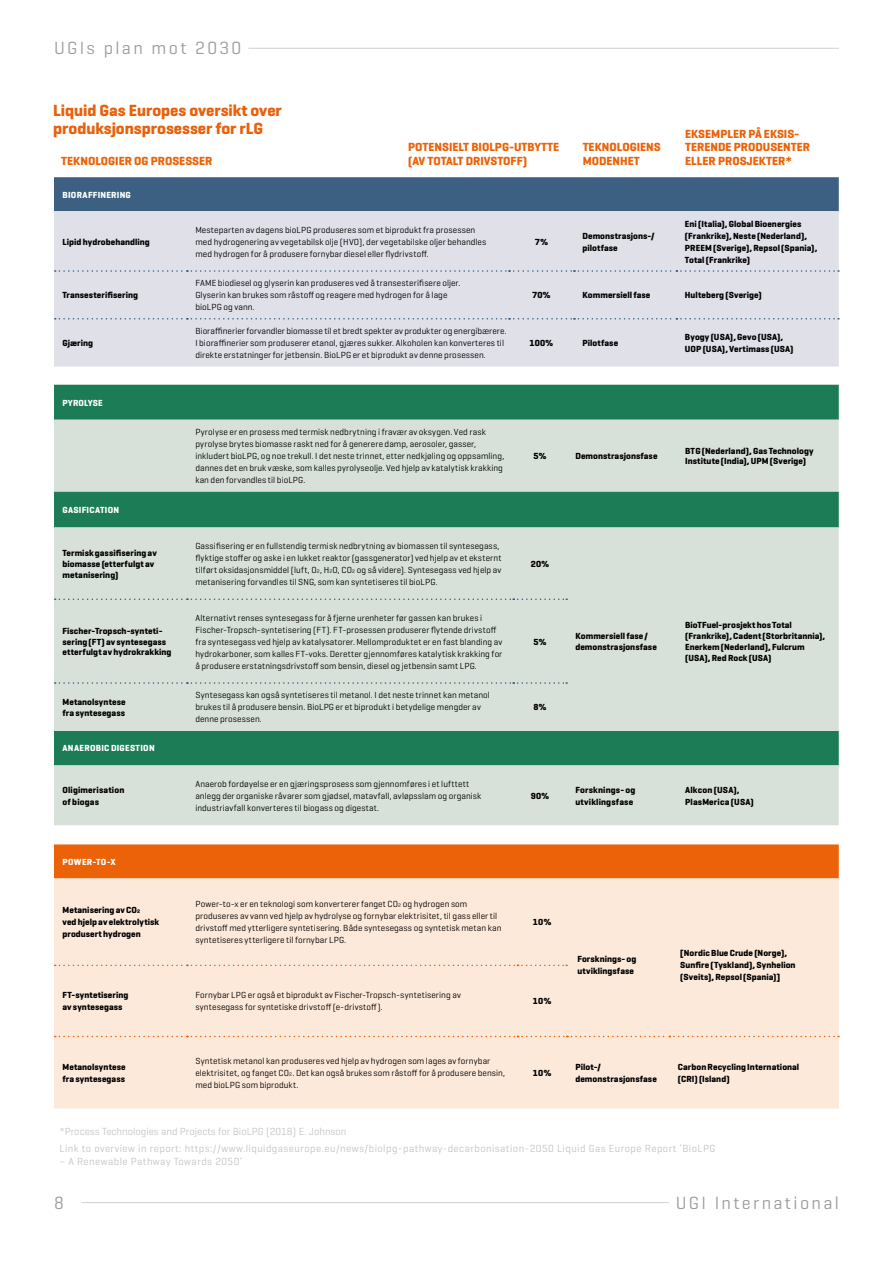
<style>
.page{position:relative;width:893px;height:1263px;background:#fff}
.page>*{position:absolute;margin:0;border:0;box-sizing:border-box;transform-origin:0 0}
.t1{font:18px "Geogrotesque";letter-spacing:.13em;color:#9d9d9c}
.t2{font:700 16.5px/18px "Geogrotesque";color:#e8610c}
.t3{font:700 12px/13.5px "Geogrotesque";color:#eb6209}
.t4{font:10.5px "Geogrotesque";letter-spacing:.04em;color:#c5c5c5}
.t5{font:10.5px "Geogrotesque";color:#c6c6c6}
.t6{font:9px/12px "Geogrotesque";letter-spacing:.01em;color:#000}
.t7{font:700 9px/12px "Geogrotesque";letter-spacing:.01em;color:#000}
.t8{font:700 9px "Geogrotesque";letter-spacing:.03em;color:#fff}
.t9{font:700 9px "Geogrotesque";letter-spacing:.005em;color:#fff}
.s1{font-size:5.25px}
</style>
<div class="page">
<div style="left:54px;top:177px;width:785px;height:34px;background:#3b6082"></div>
<div style="left:54px;top:211px;width:785px;height:156px;background:#dfe0e8"></div>
<svg style="left:55px;top:270px;width:784px;height:2px;background:#bfc7d4"></svg>
<svg style="left:55px;top:318px;width:784px;height:1px"></svg>
<div style="left:54px;top:844px;width:785px;height:34px;background:#eb6209"></div>
<div style="left:54px;top:878px;width:785px;height:230px;background:#fde9d9"></div>
<svg style="left:55px;top:965px;width:512px;height:1px"></svg>
<svg style="left:55px;top:1036px;width:784px;height:1px"></svg>
<div style="left:54px;top:385px;width:785px;height:35px;background:#1c7c55"></div>
<svg style="left:54px;top:420px;width:785px;height:405px;background:#b7cfc2"></svg>
<svg style="left:55px;top:598px;width:512px;height:2px"></svg>
<svg style="left:55px;top:682px;width:512px;height:2px"></svg>
<hr style="left:248px;top:48px;width:591px;height:1px;background:#d0d0d0">
<hr style="left:82px;top:1202px;width:587px;height:1px;background:#d0d0d0">
<h1 class="t1" style="left:54px;top:37px;width:189px">UGIs plan mot 2030</h1>
<h2 class="t2" style="left:53px;top:102px;width:230px">Liquid Gas Europes oversikt over produksjonsprosesser for rLG</h2>
<h3 class="t3" style="left:61px;top:154px;width:153px">TEKNOLOGIER OG PROSESSER</h3>
<p class="t8" style="left:63px;top:189px;width:70px">BIORAFFINERING</p>
<h3 class="t3" style="left:408px;top:140px;width:153px">POTENSIELT BIOLPG-UTBYTTE (AV TOTALT DRIVSTOFF)</h3>
<h3 class="t3" style="left:583px;top:140px;width:80px">TEKNOLOGIENS<br>MODENHET</h3>
<p class="t7" style="left:63px;top:235px;width:89px">Lipid hydrobehandling</p>
<p class="t6" style="left:195px;top:223px;width:292px">Mesteparten av dagens bioLPG produseres som et biprodukt fra prosessen med hydrogenering av vegetabilsk olje (HVO), der vegetabilske oljer behandles med hydrogen for å produsere fornybar diesel eller flydrivstoff.</p>
<p class="t7" style="left:535px;top:235px;width:15px">7%</p>
<p class="t7" style="left:582px;top:229px;width:74px">Demonstrasjons-/ pilotfase</p>
<h3 class="t3" style="left:685px;top:127px;width:126px">EKSEMPLER PÅ EKSIS-<br>TERENDE PRODUSENTER<br>ELLER PROSJEKTER*</h3>
<p class="t7" style="left:685px;top:217px;width:134px">Eni (Italia), Global Bioenergies (Frankrike), Neste (Nederland),<br>PREEM (Sverige), Repsol (Spania),<br>Total (Frankrike)</p>
<p class="t7" style="left:63px;top:289px;width:77px">Transesterifisering</p>
<p class="t7" style="left:63px;top:337px;width:32px">Gjæring</p>
<p class="t9" style="left:63px;top:397px;width:42px">PYROLYSE</p>
<p class="t6" style="left:195px;top:277px;width:266px">FAME biodiesel og glyserin kan produseres ved å transesterifisere oljer.<br>Glyserin kan brukes som råstoff og reagere med hydrogen for å lage bioLPG og vann.</p>
<p class="t6" style="left:195px;top:325px;width:313px">Bioraffinerier forvandler biomasse til et bredt spekter av produkter og energibærere.<br>I bioraffinerier som produserer etanol, gjæres sukker. Alkoholen kan konverteres til direkte erstatninger for jetbensin. BioLPG er et biprodukt av denne prosessen.</p>
<p class="t6" style="left:195px;top:426px;width:310px">Pyrolyse er en prosess med termisk nedbrytning i fravær av oksygen. Ved rask pyrolyse brytes biomasse raskt ned for å generere damp, aerosoler, gasser, inkludert bioLPG, og noe trekull. I det neste trinnet, etter nedkjøling og oppsamling, dannes det en bruk væske, som kalles pyrolyseolje. Ved hjelp av katalytisk krakking kan den forvandles til bioLPG.</p>
<p class="t8" style="left:63px;top:504px;width:58px">GASIFICATION</p>
<p class="t7" style="left:63px;top:547px;width:96px;line-height:10.8px">Termisk gassifisering av biomasse (etterfulgt av metanisering)</p>
<p class="t6" style="left:195px;top:539px;width:308px">Gassifisering er en fullstendig termisk nedbrytning av biomassen til syntesegass, flyktige stoffer og aske i en lukket reaktor (gassgenerator) ved hjelp av et eksternt tilført oksidasjonsmiddel (luft, O<span class="s1">2</span>, H<span class="s1">2</span>O, CO<span class="s1">2</span> og så videre). Syntesegass ved hjelp av metanisering forvandles til SNG, som kan syntetiseres til bioLPG.</p>
<p class="t7" style="left:63px;top:625px;width:110px;line-height:10.8px">Fischer-Tropsch-synteti&shy;sering (FT) av syntesegass etterfulgt av hydrokrakking</p>
<p class="t6" style="left:195px;top:611px;width:309px">Alternativt renses syntesegass for å fjerne urenheter før gassen kan brukes i Fischer-Tropsch-syntetisering (FT). FT-prosessen produserer flytende drivstoff fra syntesegass ved hjelp av katalysatorer. Mellomproduktet er en fast blanding av hydrokarboner, som kalles FT-voks. Deretter gjennomføres katalytisk krakking for å produsere erstatningsdrivstoff som bensin, diesel og jetbensin samt LPG.</p>
<p class="t7" style="left:63px;top:696px;width:65px;line-height:10.8px">Metanolsyntese fra syntesegass</p>
<p class="t6" style="left:195px;top:689px;width:296px">Syntesegass kan også syntetiseres til metanol. I det neste trinnet kan metanol brukes til å produsere bensin. BioLPG er et biprodukt i betydelige mengder av denne prosessen.</p>
<p class="t8" style="left:63px;top:743px;width:94px">ANAEROBIC DIGESTION</p>
<p class="t7" style="left:63px;top:783px;width:63px">Oligimerisation of biogas</p>
<p class="t6" style="left:195px;top:777px;width:287px">Anaerob fordøyelse er en gjæringsprosess som gjennomføres i et lufttett anlegg der organiske råvarer som gjødsel, matavfall, avløpsslam og organisk industriavfall konverteres til biogass og digestat.</p>
<p class="t8" style="left:63px;top:856px;width:55px">POWER-TO-X</p>
<p class="t7" style="left:62px;top:904px;width:98px">Metanisering av CO<span class="s1">2<br></span>ved hjelp av elektrolytisk produsert hydrogen</p>
<p class="t6" style="left:195px;top:898px;width:308px">Power-to-x er en teknologi som konverterer fanget CO<span class="s1">2</span> og hydrogen som produseres av vann ved hjelp av hydrolyse og fornybar elektrisitet, til gass eller til drivstoff med ytterligere syntetisering. Både syntesegass og syntetisk metan kan syntetiseres ytterligere til fornybar LPG.</p>
<p class="t7" style="left:532px;top:289px;width:20px">70%</p>
<p class="t7" style="left:582px;top:289px;width:69px">Kommersiell fase</p>
<p class="t7" style="left:685px;top:289px;width:78px">Hulteberg (Sverige)</p>
<p class="t7" style="left:529px;top:337px;width:25px">100%</p>
<p class="t7" style="left:582px;top:337px;width:37px">Pilotfase</p>
<p class="t7" style="left:685px;top:331px;width:110px">Byogy (USA), Gevo (USA),<br>UOP (USA), Vertimass (USA)</p>
<p class="t7" style="left:533px;top:450px;width:15px">5%</p>
<p class="t7" style="left:575px;top:450px;width:84px">Demonstrasjonsfase</p>
<p class="t7" style="left:685px;top:445px;width:130px;line-height:10.8px">BTG (Nederland), Gas Technology<br>Institute (India), UPM (Sverige)</p>
<p class="t7" style="left:531px;top:558px;width:20px">20%</p>
<p class="t7" style="left:533px;top:635px;width:15px">5%</p>
<p class="t7" style="left:575px;top:631px;width:83px;line-height:10.8px">Kommersiell fase / demonstrasjonsfase</p>
<p class="t7" style="left:685px;top:620px;width:142px;line-height:10.8px">BioTFuel-prosjekt hos Total (Frankrike), Cadent (Storbritannia),<br>Enerkem (Nederland), Fulcrum (USA), Red Rock (USA)</p>
<p class="t7" style="left:533px;top:701px;width:15px">8%</p>
<p class="t7" style="left:531px;top:789px;width:20px">90%</p>
<p class="t7" style="left:575px;top:783px;width:62px">Forsknings- og utviklingsfase</p>
<p class="t7" style="left:685px;top:783px;width:70px">Alkcon (USA),<br>PlasMerica (USA)</p>
<p class="t7" style="left:533px;top:916px;width:20px">10%</p>
<p class="t7" style="left:577px;top:953px;width:60px">Forsknings- og utviklingsfase</p>
<p class="t7" style="left:680px;top:947px;width:117px">[Nordic Blue Crude (Norge),<br>Sunfire (Tyskland), Synhelion (Sveits), Repsol (Spania)]</p>
<p class="t7" style="left:63px;top:989px;width:67px">FT-syntetisering av syntesegass</p>
<p class="t6" style="left:195px;top:989px;width:267px">Fornybar LPG er også et biprodukt av Fischer-Tropsch-syntetisering av syntesegass for syntetiske drivstoff (e-drivstoff).</p>
<p class="t7" style="left:533px;top:995px;width:20px">10%</p>
<p class="t7" style="left:63px;top:1061px;width:65px">Metanolsyntese fra syntesegass</p>
<p class="t6" style="left:195px;top:1054px;width:311px">Syntetisk metanol kan produseres ved hjelp av hydrogen som lages av fornybar elektrisitet, og fanget CO<span class="s1">2</span>. Det kan også brukes som råstoff for å produsere bensin, med bioLPG som biprodukt.</p>
<p class="t7" style="left:533px;top:1067px;width:20px">10%</p>
<p class="t7" style="left:575px;top:1061px;width:83px">Pilot-/ demonstrasjonsfase</p>
<p class="t7" style="left:678px;top:1061px;width:123px">Carbon Recycling International (CRI) (Island)</p>
<p class="t5" style="left:59px;top:1125px;width:288px">*Process Technologies and Projects for BioLPG (2018) E. Johnson</p>
<p class="t4" style="left:59px;top:1142px;width:657px">Link to overview in report: https://www.liquidgaseurope.eu/news/biolpg-pathway-decarbonisation-2050 Liquid Gas Europe Report ‘BioLPG</p>
<p class="t4" style="left:59px;top:1154px;width:184px">– A Renewable Pathway Towards 2050’</p>
<h1 class="t1" style="left:54px;top:1191px;width:11px">8</h1>
<h1 class="t1" style="left:676px;top:1191px;width:165px">UGI International</h1>
</div>
